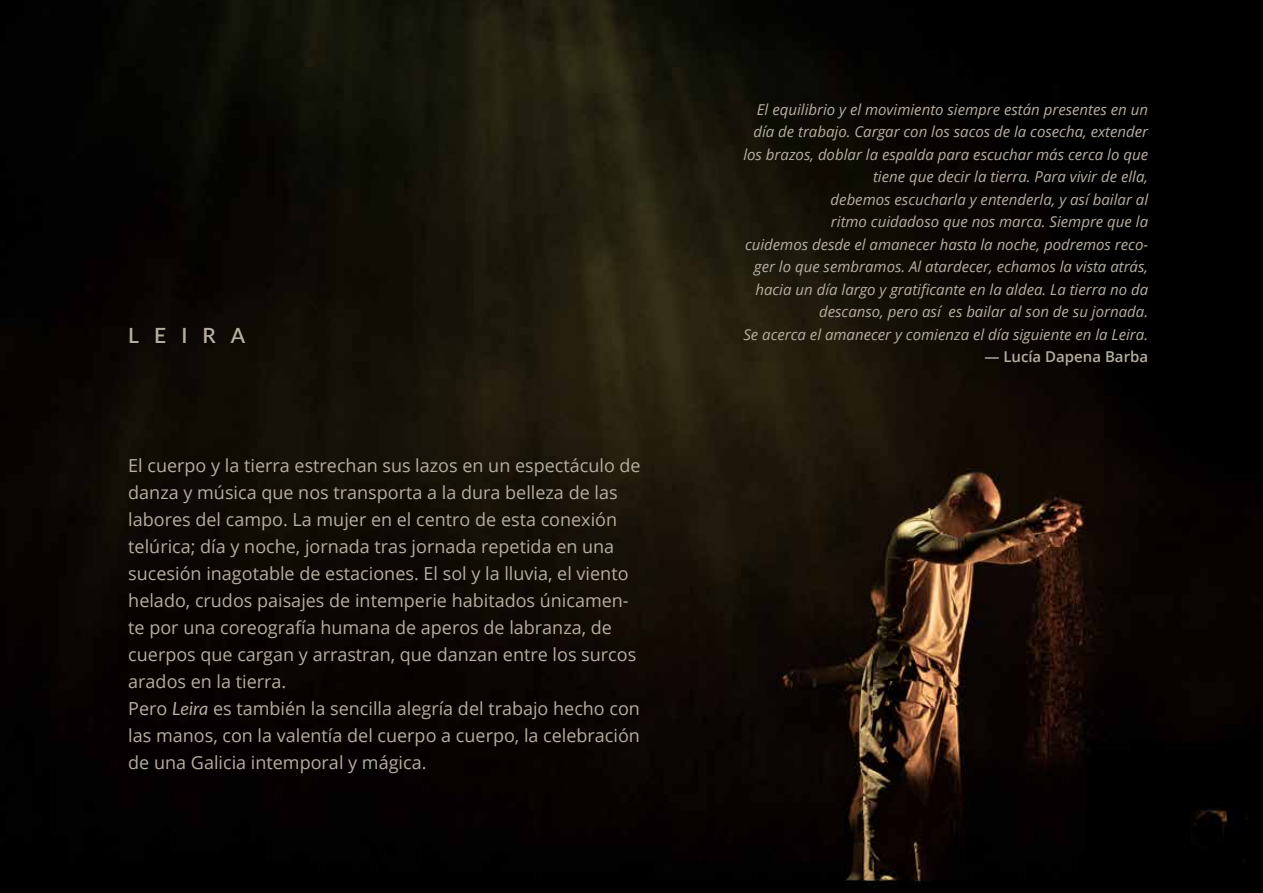
<style>
.page{position:relative;width:1263px;height:893px;background:#fff}
.page>*{position:absolute;margin:0;border:0;box-sizing:border-box;transform-origin:0 0}
.t1{font:600 21px "Lato";letter-spacing:.715em;color:#b7aea2}
.t2{font:18px/27px "Open Sans";color:#b7aea2}
.t3{font:italic 15px/22.5px "Open Sans";color:#b7aea2;text-align:right}
.t4{font:600 15px "Open Sans";color:#b7aea2}
.s1{font-family:"Lato";font-style:italic}
</style>
<div class="page">
<img style="left:0;top:0;width:1263px;height:893px">
<p class="t1" style="left:128px;top:320px;width:118px">LEIRA</p>
<p class="t2" style="left:128px;top:451px;width:514px">El cuerpo y la tierra estrechan sus lazos en un espectáculo de danza y música que nos transporta a la dura belleza de las labores del campo. La mujer en el centro de esta conexión telúrica; día y noche, jornada tras jornada repetida en una sucesión inagotable de estaciones. El sol y la lluvia, el viento helado, crudos paisajes de intemperie habitados únicamen&shy;te por una coreografía humana de aperos de labranza, de cuerpos que cargan y arrastran, que danzan entre los surcos arados en la tierra.<br>Pero <span class="s1">Leira</span> es también la sencilla alegría del trabajo hecho con las manos, con la valentía del cuerpo a cuerpo, la celebración de una Galicia intemporal y mágica.</p>
<p class="t3" style="left:743px;top:98px;width:406px">El equilibrio y el movimiento siempre están presentes en un día de trabajo. Cargar con los sacos de la cosecha, extender los brazos, doblar la espalda para escuchar más cerca lo que tiene que decir la tierra. Para vivir de ella,<br>debemos escucharla y entenderla, y así bailar al<br>ritmo cuidadoso que nos marca. Siempre que la<br>cuidemos desde el amanecer hasta la noche, podremos reco&shy;ger lo que sembramos. Al atardecer, echamos la vista atrás, hacia un día largo y gratificante en la aldea. La tierra no da descanso, pero así es bailar al son de su jornada.<br>Se acerca el amanecer y comienza el día siguiente en la Leira.</p>
<p class="t4" style="left:984px;top:347px;width:165px">— Lucía Dapena Barba</p>
</div>
